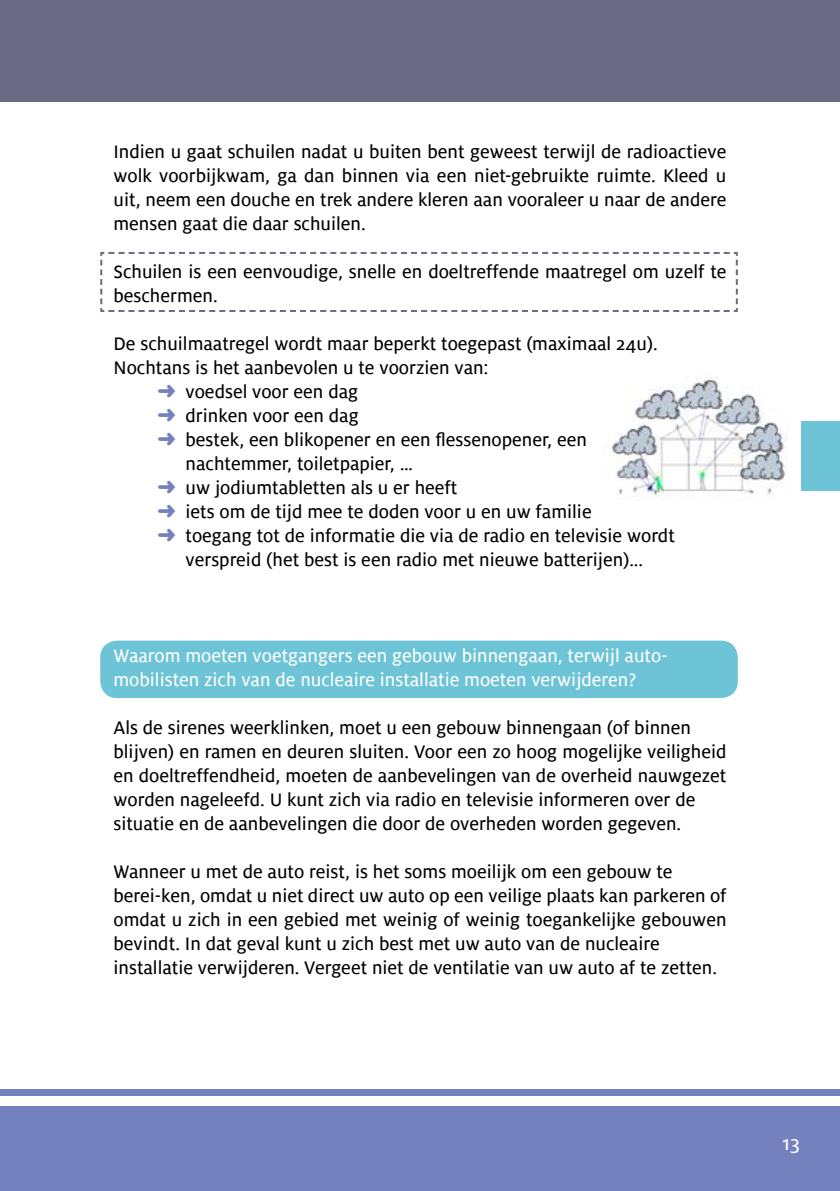
<style>
.page{position:relative;width:840px;height:1191px;background:#fff}
.page>*{position:absolute;margin:0;border:0;box-sizing:border-box;transform-origin:0 0}
.t1{font:22px "Milo Text";color:#fff}
.t2{font:20px/24px "Milo Text";color:#000}
.t3{font:20px/24px "Milo Text";color:#fff}
.t4{font:20px/24px "Zapf Dingbats";color:#7581bf;text-align:justify}
</style>
<div class="page">
<div style="left:0;top:421px;width:839px;height:70px;background:#6dc4d6"></div>
<div style="left:0;top:408px;width:799px;height:114px;background:#fff"></div>
<div style="left:100px;top:640px;width:637px;height:58px;background:#6dc4d6;border-radius:17px"></div>
<div style="left:0;top:0;width:839px;height:101px;background:#6b6b85"></div>
<div style="left:0;top:1089px;width:839px;height:102px;background:#7581bf"></div>
<div style="left:0;top:1096px;width:839px;height:9px;background:#fff"></div>
<svg style="left:100px;top:252px;width:638px;height:60px"></svg>
<img style="left:603px;top:378px;width:185px;height:123px">
<p class="t2" style="left:113px;top:140px;width:614px;text-align:justify">Indien u gaat schuilen nadat u buiten bent geweest terwijl de radioactieve wolk voorbijkwam, ga dan binnen via een niet-gebruikte ruimte. Kleed u uit, neem een douche en trek andere kleren aan vooraleer u naar de andere mensen gaat die daar schuilen.</p>
<p class="t2" style="left:113px;top:260px;width:614px">Schuilen is een eenvoudige, snelle en doeltreffende maatregel om uzelf te beschermen.</p>
<p class="t2" style="left:113px;top:332px;width:545px">De schuilmaatregel wordt maar beperkt toegepast (maximaal 24u).</p>
<p class="t2" style="left:113px;top:356px;width:376px">Nochtans is het aanbevolen u te voorzien van:</p>
<p class="t2" style="left:185px;top:380px;width:174px">voedsel voor een dag</p>
<p class="t2" style="left:185px;top:404px;width:174px">drinken voor een dag</p>
<p class="t2" style="left:185px;top:428px;width:402px">bestek, een blikopener en een flessenopener, een</p>
<p class="t2" style="left:185px;top:452px;width:229px">nachtemmer, toiletpapier, …</p>
<p class="t2" style="left:185px;top:476px;width:273px">uw jodiumtabletten als u er heeft</p>
<p class="t2" style="left:185px;top:500px;width:407px">iets om de tijd mee te doden voor u en uw familie</p>
<p class="t2" style="left:185px;top:524px;width:490px">toegang tot de informatie die via de radio en televisie wordt</p>
<p class="t2" style="left:185px;top:548px;width:459px">verspreid (het best is een radio met nieuwe batterijen)...</p>
<p class="t4" style="left:157px;top:379px;width:20px">➜ ➜ ➜</p>
<p class="t4" style="left:157px;top:475px;width:20px">➜ ➜ ➜</p>
<p class="t3" style="left:113px;top:644px;width:555px">Waarom moeten voetgangers een gebouw binnengaan, terwijl auto&shy;mobilisten zich van de nucleaire installatie moeten verwijderen?</p>
<p class="t2" style="left:113px;top:716px;width:614px">Als de sirenes weerklinken, moet u een gebouw binnengaan (of binnen blijven) en ramen en deuren sluiten. Voor een zo hoog mogelijke veiligheid en doeltreffendheid, moeten de aanbevelingen van de overheid nauwgezet worden nageleefd. U kunt zich via radio en televisie informeren over de situatie en de aanbevelingen die door de overheden worden gegeven.</p>
<p class="t2" style="left:113px;top:860px;width:614px">Wanneer u met de auto reist, is het soms moeilijk om een gebouw te berei-ken, omdat u niet direct uw auto op een veilige plaats kan parkeren of omdat u zich in een gebied met weinig of weinig toegankelijke gebouwen bevindt. In dat geval kunt u zich best met uw auto van de nucleaire installatie verwijderen. Vergeet niet de ventilatie van uw auto af te zetten.</p>
<p class="t1" style="left:776px;top:1131px;width:9px">13</p>
</div>
